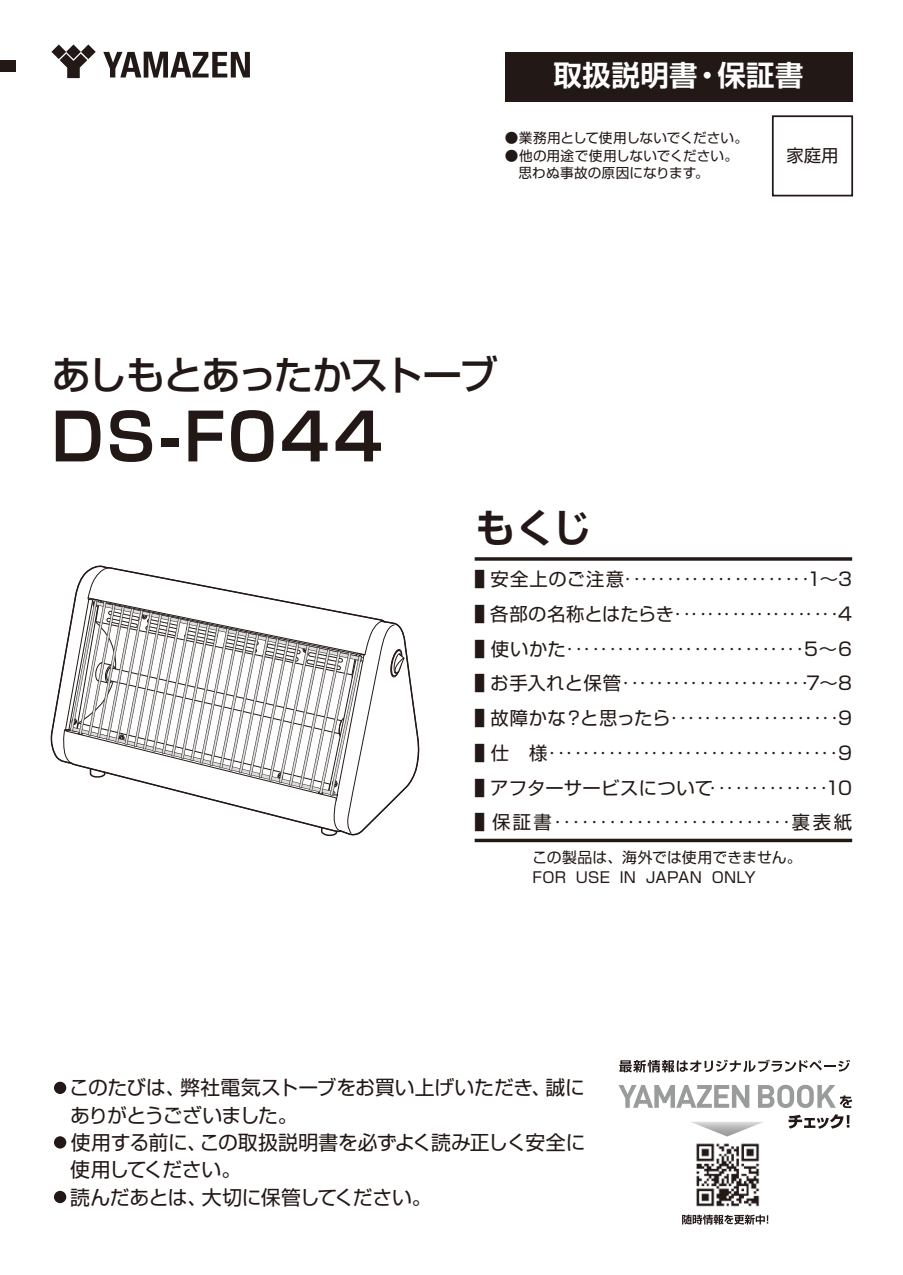
<style>
.page{position:relative;width:903px;height:1275px;background:#fff}
.page>*{position:absolute;margin:0;border:0;box-sizing:border-box;transform-origin:0 0}
.t1{font:700 64.58px "Shin Go Pro De";letter-spacing:.055em;color:#221815}
.t2{font:500 39.73px "Shin Go Pro";letter-spacing:-.08em;color:#221815}
.t3{font:700 39.73px "Shin Go Pro De";color:#221815}
.t4{font:700 28.35px "Shin Go Pro De";letter-spacing:.02em;color:#fff}
.t5{font:19.78px/27.3px "Shin Go Pro";letter-spacing:-.02em;color:#221815}
.t6{font:18.38px/34.6px "Shin Go Pro";letter-spacing:.015em;color:#221815;text-align:justify}
.t7{font:17.32px "Shin Go Pro";color:#221815}
.t8{font:14.88px/19.8px "Shin Go Pro";letter-spacing:.015em;color:#221815}
.t9{font:13.65px/17.3px "Shin Go Pro";color:#221815}
.t10{font:13.65px "Shin Go Pro";letter-spacing:-.025em;color:#221815}
</style>
<div class="page">
<div style="left:772px;top:115px;width:81px;height:81px;border:2px solid #221815"></div>
<svg style="left:51px;top:44px;width:45px;height:34px"></svg>
<svg style="left:103px;top:52px;width:147px;height:26px"></svg>
<div style="left:505px;top:52px;width:347px;height:49px;background:#221815"></div>
<img style="left:696px;top:1136px;width:64px;height:71px">
<svg style="left:682px;top:1214px;width:86px;height:10px"></svg>
<svg style="left:618px;top:1085px;width:131px;height:23px"></svg>
<svg style="left:619px;top:1060px;width:231px;height:12px"></svg>
<svg style="left:758px;top:1085px;width:94px;height:23px"></svg>
<svg style="left:788px;top:1114px;width:61px;height:15px"></svg>
<svg style="left:691px;top:1122px;width:72px;height:14px"></svg>
<div style="left:49px;top:1076px;width:23px;height:23px;border:5px solid #fff;border-radius:50%"></div>
<div style="left:49px;top:1131px;width:23px;height:23px;border:5px solid #fff;border-radius:50%"></div>
<div style="left:49px;top:1185px;width:23px;height:23px;border:5px solid #fff;border-radius:50%"></div>
<svg style="left:50px;top:565px;width:369px;height:272px"></svg>
<hr style="left:475px;top:839px;width:377px;height:3px;background:#221815">
<svg style="left:475px;top:557px;width:377px;height:4px;background:#3e3633"></svg>
<div style="left:0;top:60px;width:15px;height:12px;background:#221815"></div>
<h3 class="t4" style="left:553px;top:52px;width:252px">取扱説明書・保証書</h3>
<p class="t10" style="left:505px;top:127px;width:245px">●業務用として使用しないでください。</p>
<p class="t9" style="left:505px;top:145px;width:235px">●他の用途で使用しないでください。　思わぬ事故の原因になります。</p>
<p class="t7" style="left:786px;top:141px;width:54px">家庭用</p>
<h2 class="t2" style="left:51px;top:342px;width:448px">あしもとあったかストーブ</h2>
<h1 class="t1" style="left:51px;top:384px;width:333px">DS-F044</h1>
<h2 class="t3" style="left:475px;top:496px;width:118px">もくじ</h2>
<p class="t6" style="left:475px;top:560px;width:379px">▌安全上のご注意‥‥‥‥‥‥‥‥‥‥‥1～3 ▌各部の名称とはたらき‥‥‥‥‥‥‥‥‥‥4 ▌使いかた‥‥‥‥‥‥‥‥‥‥‥‥‥‥5～6 ▌お手入れと保管‥‥‥‥‥‥‥‥‥‥‥7～8 ▌故障かな？と思ったら‥‥‥‥‥‥‥‥‥‥9 ▌仕　様‥‥‥‥‥‥‥‥‥‥‥‥‥‥‥‥‥9 ▌アフターサービスについて‥‥‥‥‥‥‥10 ▌保証書‥‥‥‥‥‥‥‥‥‥‥‥‥裏表紙</p>
<p class="t8" style="left:533px;top:845px;width:271px">この製品は、海外では使用できません。<br>FOR USE IN JAPAN ONLY</p>
<p class="t5" style="left:70px;top:1072px;width:516px;text-indent:-20px">●このたびは、弊社電気ストーブをお買い上げいただき、誠にありがとうございました。</p>
<p class="t5" style="left:70px;top:1126px;width:517px;text-indent:-20px">●使用する前に、この取扱説明書を必ずよく読み正しく安全に使用してください。</p>
<p class="t5" style="left:50px;top:1181px;width:383px">●読んだあとは、大切に保管してください。</p>
</div>
